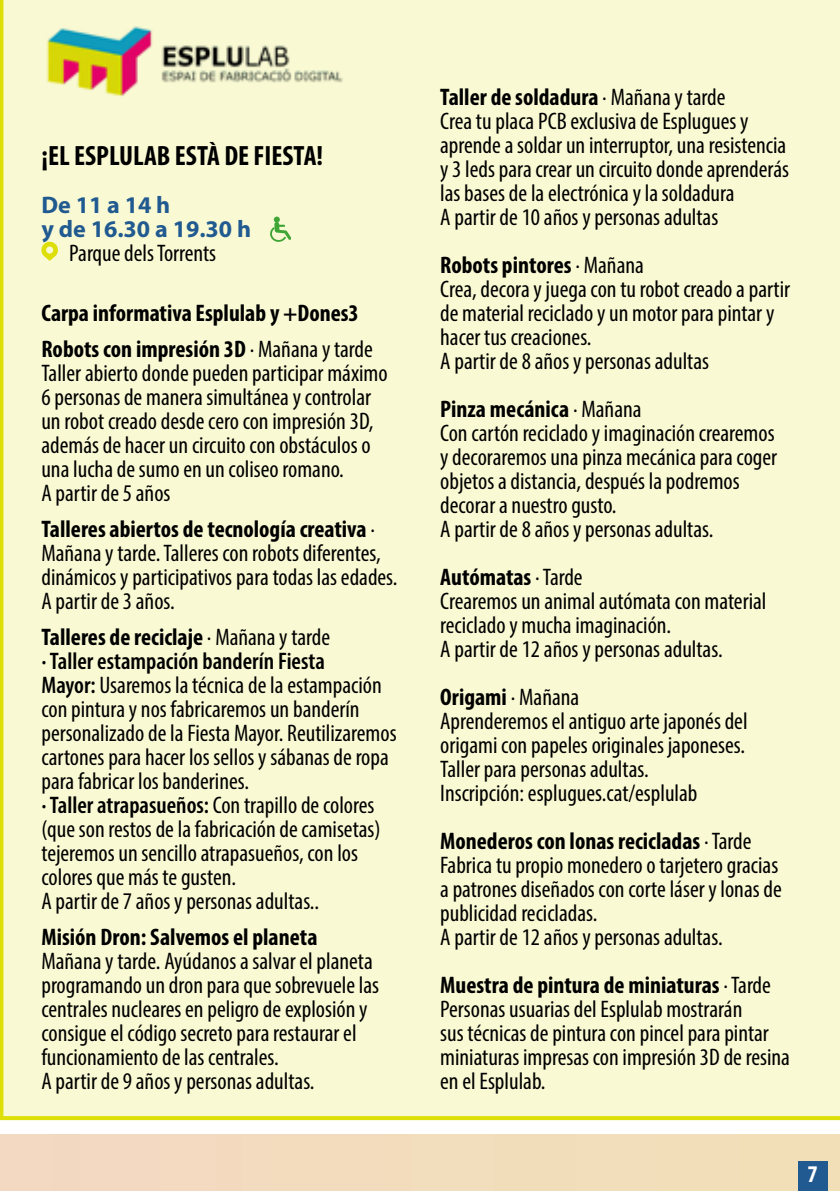
<style>
.page{position:relative;width:840px;height:1191px;background:#fff}
.page>*{position:absolute;margin:0;border:0;box-sizing:border-box;transform-origin:0 0}
.t1{font:700 condensed 28px "Myriad Pro";color:#000}
.t2{font:condensed 24px/24px "Myriad Pro";color:#000}
.t3{font:700 condensed 24px "Myriad Pro";color:#000}
.t4{font:700 24px "Myriad Pro";color:#205a90}
.t5{font:700 condensed 24px "Myriad Pro";color:#fff}
.s1{font-weight:400}
.s2{font-weight:700}
.s3{font-weight:600}
</style>
<div class="page">
<div style="left:0;top:1134px;width:839px;height:57px;background:#f3dcbc"></div>
<div style="left:797px;top:1161px;width:30px;height:30px;background:#205a90"></div>
<div style="left:0;top:0;width:839px;height:1120px;background:#f9f9d3"></div>
<svg style="left:270px;top:217px;width:20px;height:25px"></svg>
<svg style="left:41px;top:242px;width:17px;height:19px"></svg>
<img style="left:41px;top:26px;width:317px;height:73px">
<p class="t1" style="left:41px;top:138px;width:283px">¡EL ESPLULAB ESTÀ DE FIESTA!</p>
<p class="t4" style="left:41px;top:189px;width:130px">De 11 a 14 h</p>
<p class="t4" style="left:41px;top:213px;width:211px">y de 16.30 a 19.30 h</p>
<p class="t2" style="left:69px;top:240px;width:148px">Parque dels Torrents</p>
<p class="t3" style="left:41px;top:298px;width:319px">Carpa informativa Esplulab y +Dones3</p>
<p class="t3" style="left:41px;top:334px;width:333px">Robots con impresión 3D <span class="s1">· Mañana y tarde</span></p>
<p class="t2" style="left:41px;top:360px;width:347px">Taller abierto donde pueden participar máximo 6 personas de manera simultánea y controlar un robot creado desde cero con impresión 3D, además de hacer un circuito con obstáculos o una lucha de sumo en un coliseo romano.</p>
<p class="t2" style="left:41px;top:480px;width:130px">A partir de 5 años</p>
<p class="t2" style="left:41px;top:516px;width:357px"><span class="s2">Talleres abiertos de tecnología creativa</span> ·<br>Mañana y tarde. Talleres con robots diferentes, dinámicos y participativos para todas las edades.</p>
<p class="t2" style="left:41px;top:588px;width:135px">A partir de 3 años.</p>
<p class="t3" style="left:41px;top:622px;width:290px">Talleres de reciclaje <span class="s1">· Mañana y tarde</span></p>
<p class="t2" style="left:41px;top:648px;width:356px"><span class="s3">· Taller estampación banderín Fiesta<br>Mayor:</span> Usaremos la técnica de la estampación con pintura y nos fabricaremos un banderín personalizado de la Fiesta Mayor. Reutilizaremos cartones para hacer los sellos y sábanas de ropa para fabricar los banderines.</p>
<p class="t2" style="left:41px;top:792px;width:340px"><span class="s3">· Taller atrapasueños:</span> Con trapillo de colores (que son restos de la fabricación de camisetas) tejeremos un sencillo atrapasueños, con los colores que más te gusten.</p>
<p class="t2" style="left:41px;top:888px;width:279px">A partir de 7 años y personas adultas..</p>
<p class="t3" style="left:41px;top:922px;width:277px">Misión Dron: Salvemos el planeta</p>
<p class="t2" style="left:41px;top:948px;width:339px">Mañana y tarde. Ayúdanos a salvar el planeta programando un dron para que sobrevuele las centrales nucleares en peligro de explosión y consigue el código secreto para restaurar el funcionamiento de las centrales.</p>
<p class="t2" style="left:41px;top:1068px;width:274px">A partir de 9 años y personas adultas.</p>
<p class="t3" style="left:440px;top:82px;width:286px">Taller de soldadura <span class="s1">· Mañana y tarde</span></p>
<p class="t2" style="left:440px;top:109px;width:350px">Crea tu placa PCB exclusiva de Esplugues y aprende a soldar un interruptor, una resistencia y 3 leds para crear un circuito donde aprenderás las bases de la electrónica y la soldadura</p>
<p class="t2" style="left:440px;top:205px;width:279px">A partir de 10 años y personas adultas</p>
<p class="t3" style="left:440px;top:250px;width:205px">Robots pintores <span class="s1">· Mañana</span></p>
<p class="t2" style="left:440px;top:277px;width:351px">Crea, decora y juega con tu robot creado a partir de material reciclado y un motor para pintar y hacer tus creaciones.</p>
<p class="t2" style="left:440px;top:349px;width:270px">A partir de 8 años y personas adultas</p>
<p class="t3" style="left:440px;top:394px;width:203px">Pinza mecánica <span class="s1">· Mañana</span></p>
<p class="t2" style="left:440px;top:421px;width:338px">Con cartón reciclado y imaginación crearemos y decoraremos una pinza mecánica para coger objetos a distancia, después la podremos decorar a nuestro gusto.</p>
<p class="t2" style="left:440px;top:517px;width:274px">A partir de 8 años y personas adultas.</p>
<p class="t3" style="left:440px;top:562px;width:144px">Autómatas <span class="s1">· Tarde</span></p>
<p class="t2" style="left:440px;top:589px;width:327px">Crearemos un animal autómata con material reciclado y mucha imaginación.</p>
<p class="t2" style="left:440px;top:637px;width:284px">A partir de 12 años y personas adultas.</p>
<p class="t3" style="left:440px;top:682px;width:140px">Origami <span class="s1">· Mañana</span></p>
<p class="t2" style="left:440px;top:709px;width:309px">Aprenderemos el antiguo arte japonés del origami con papeles originales japoneses.</p>
<p class="t2" style="left:440px;top:757px;width:210px">Taller para personas adultas.</p>
<p class="t2" style="left:440px;top:781px;width:259px">Inscripción: esplugues.cat/esplulab</p>
<p class="t3" style="left:440px;top:826px;width:312px">Monederos con lonas recicladas <span class="s1">· Tarde</span></p>
<p class="t2" style="left:440px;top:853px;width:343px">Fabrica tu propio monedero o tarjetero gracias a patrones diseñados con corte láser y lonas de publicidad recicladas.</p>
<p class="t2" style="left:440px;top:925px;width:284px">A partir de 12 años y personas adultas.</p>
<p class="t3" style="left:440px;top:970px;width:332px">Muestra de pintura de miniaturas <span class="s1">· Tarde</span></p>
<p class="t2" style="left:440px;top:997px;width:351px">Personas usuarias del Esplulab mostrarán<br>sus técnicas de pintura con pincel para pintar miniaturas impresas con impresión 3D de resina en el Esplulab.</p>
<p class="t5" style="left:807px;top:1159px;width:12px">7</p>
</div>
